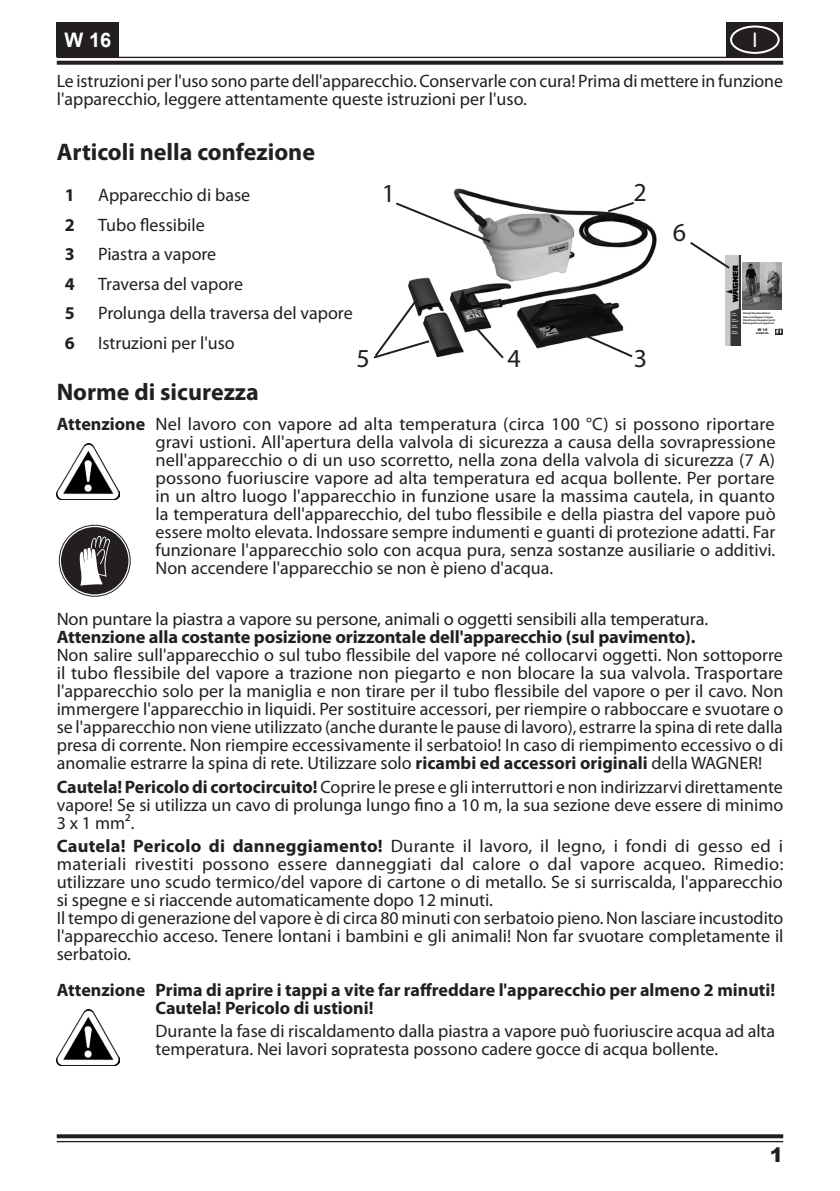
<style>
.page{position:relative;width:840px;height:1191px;background:#fff}
.page>*{position:absolute;margin:0;border:0;box-sizing:border-box;transform-origin:0 0}
.t1{font:26px "Myriad Pro";color:#231f20}
.t2{font:700 24px "Myriad Pro";color:#231f20}
.t3{font:700 20px "Arial";color:#fff}
.t4{font:20px "Arial";color:#fff}
.t5{font:900 20px "Arial";color:#231f20}
.t6{font:18px/18px "Myriad Pro";color:#231f20}
.t7{font:700 18px/18px "Myriad Pro";letter-spacing:-.005em;color:#231f20}
.t8{font:900 3.6px "Arial";color:#231f20}
.t9{font:700 2.8px/3.2px "Myriad Pro";color:#231f20}
.t10{font:900 2.4px "Arial";color:#231f20}
.s1{font-weight:700}
</style>
<div class="page">
<div style="left:726px;top:23px;width:56px;height:34px;background:#231f20"></div>
<div style="left:729px;top:26px;width:50px;height:28px;border:2px solid #fff;border-radius:50%"></div>
<hr style="left:57px;top:57px;width:725px;height:1px;background:#231f20">
<svg style="left:57px;top:61px;width:725px;height:4px;background:#322e2f"></svg>
<svg style="left:57px;top:1134px;width:725px;height:4px;background:#322e2f"></svg>
<hr style="left:57px;top:1141px;width:725px;height:1px;background:#231f20">
<div style="left:57px;top:23px;width:62px;height:34px;background:#231f20"></div>
<img style="left:57px;top:444px;width:62px;height:55px">
<svg style="left:59px;top:525px;width:71px;height:71px"></svg>
<div style="left:59px;top:525px;width:71px;height:71px;border:1px solid #231f20;border-radius:50%"></div>
<div style="left:61px;top:527px;width:67px;height:67px;background:#231f20;border-radius:50%"></div>
<svg style="left:79px;top:536px;width:31px;height:49px"></svg>
<img style="left:57px;top:1010px;width:62px;height:55px">
<img style="left:408px;top:188px;width:249px;height:170px">
<svg style="left:396px;top:201px;width:96px;height:43px"></svg>
<svg style="left:605px;top:200px;width:31px;height:14px"></svg>
<svg style="left:581px;top:332px;width:53px;height:26px"></svg>
<img style="left:725px;top:255px;width:14px;height:91px">
<svg style="left:775px;top:329px;width:7px;height:6px"></svg>
<img style="left:742px;top:262px;width:39px;height:47px">
<svg style="left:690px;top:242px;width:41px;height:29px"></svg>
<svg style="left:373px;top:296px;width:58px;height:63px"></svg>
<svg style="left:473px;top:326px;width:32px;height:33px"></svg>
<p class="t4" style="left:751px;top:27px;width:7px">I</p>
<p class="t3" style="left:65px;top:27px;width:48px">W 16</p>
<p class="t6" style="left:57px;top:72px;width:727px">Le istruzioni per l'uso sono parte dell'apparecchio. Conservarle con cura! Prima di mettere in funzione l'apparecchio, leggere attentamente queste istruzioni per l'uso.</p>
<h2 class="t2" style="left:57px;top:136px;width:259px">Articoli nella confezione</h2>
<p class="t7" style="left:65px;top:185px;width:11px">1</p>
<p class="t6" style="left:98px;top:186px;width:154px">Apparecchio di base</p>
<p class="t7" style="left:65px;top:215px;width:11px">2</p>
<p class="t6" style="left:98px;top:215px;width:108px">Tubo flessibile</p>
<p class="t7" style="left:65px;top:244px;width:11px">3</p>
<p class="t6" style="left:98px;top:245px;width:120px">Piastra a vapore</p>
<p class="t7" style="left:65px;top:274px;width:11px">4</p>
<p class="t6" style="left:98px;top:274px;width:146px">Traversa del vapore</p>
<p class="t7" style="left:65px;top:303px;width:11px">5</p>
<p class="t6" style="left:98px;top:304px;width:256px">Prolunga della traversa del vapore</p>
<p class="t7" style="left:65px;top:333px;width:11px">6</p>
<p class="t6" style="left:98px;top:333px;width:138px">Istruzioni per l'uso</p>
<h2 class="t2" style="left:57px;top:376px;width:203px">Norme di sicurezza</h2>
<p class="t6" style="left:155px;top:414px;width:621px;text-align:justify;text-indent:-99px"><span class="s1">Attenzione</span> Nel lavoro con vapore ad alta temperatura (circa 100 °C) si possono riportare gravi ustioni. All'apertura della valvola di sicurezza a causa della sovrapressione nell'apparecchio o di un uso scorretto, nella zona della valvola di sicurezza (7 A) possono fuoriuscire vapore ad alta temperatura ed acqua bollente. Per portare in un altro luogo l'apparecchio in funzione usare la massima cautela, in quanto la temperatura dell'apparecchio, del tubo flessibile e della piastra del vapore può essere molto elevata. Indossare sempre indumenti e guanti di protezione adatti. Far funzionare l'apparecchio solo con acqua pura, senza sostanze ausiliarie o additivi.<br>Non accendere l'apparecchio se non è pieno d'acqua.</p>
<p class="t6" style="left:57px;top:609px;width:652px">Non puntare la piastra a vapore su persone, animali o oggetti sensibili alla temperatura.</p>
<p class="t7" style="left:57px;top:627px;width:640px">Attenzione alla costante posizione orizzontale dell'apparecchio (sul pavimento).</p>
<p class="t6" style="left:57px;top:645px;width:727px;text-align:justify">Non salire sull'apparecchio o sul tubo flessibile del vapore né collocarvi oggetti. Non sottoporre il tubo flessibile del vapore a trazione non piegarto e non blocare la sua valvola. Trasportare l'apparecchio solo per la maniglia e non tirare per il tubo flessibile del vapore o per il cavo. Non immergere l'apparecchio in liquidi. Per sostituire accessori, per riempire o rabboccare e svuotare o se l'apparecchio non viene utilizzato (anche durante le pause di lavoro), estrarre la spina di rete dalla presa di corrente. Non riempire eccessivamente il serbatoio! In caso di riempimento eccessivo o di anomalie estrarre la spina di rete. Utilizzare solo <span class="s1">ricambi ed accessori originali</span> della WAGNER!</p>
<p class="t6" style="left:57px;top:777px;width:727px;text-align:justify"><span class="s1">Cautela! Pericolo di cortocircuito!</span> Coprire le prese e gli interruttori e non indirizzarvi direttamente vapore! Se si utilizza un cavo di prolunga lungo fino a 10 m, la sua sezione deve essere di minimo 3 x 1 mm².</p>
<p class="t6" style="left:57px;top:837px;width:728px"><span class="s1">Cautela! Pericolo di danneggiamento!</span> Durante il lavoro, il legno, i fondi di gesso ed i materiali rivestiti possono essere danneggiati dal calore o dal vapore acqueo. Rimedio: utilizzare uno scudo termico/del vapore di cartone o di metallo. Se si surriscalda, l'apparecchio si spegne e si riaccende automaticamente dopo 12 minuti.<br>Il tempo di generazione del vapore è di circa 80 minuti con serbatoio pieno. Non lasciare incustodito l'apparecchio acceso. Tenere lontani i bambini e gli animali! Non far svuotare completamente il serbatoio.</p>
<p class="t7" style="left:155px;top:980px;width:620px;text-indent:-99px">Attenzione Prima di aprire i tappi a vite far raffreddare l'apparecchio per almeno 2 minuti!<br>Cautela! Pericolo di ustioni!</p>
<p class="t6" style="left:155px;top:1022px;width:621px">Durante la fase di riscaldamento dalla piastra a vapore può fuoriuscire acqua ad alta temperatura. Nei lavori sopratesta possono cadere gocce di acqua bollente.</p>
<h1 class="t1" style="left:381px;top:177px;width:15px">1</h1>
<h1 class="t1" style="left:633px;top:176px;width:15px">2</h1>
<h1 class="t1" style="left:672px;top:216px;width:15px">6</h1>
<p class="t9" style="left:742px;top:312px;width:34px">Dampf-Tapetenablöser<br>Steam wallpaper stripper<br>Décolleuse du papier peint<br>Behangafstoom-apparaat</p>
<p class="t8" style="left:757px;top:327px;width:11px">W 16</p>
<p class="t10" style="left:755px;top:332px;width:14px">D/GB/F/NL</p>
<h1 class="t1" style="left:633px;top:342px;width:15px">3</h1>
<h1 class="t1" style="left:356px;top:342px;width:15px">5</h1>
<h1 class="t1" style="left:507px;top:342px;width:15px">4</h1>
<p class="t5" style="left:769px;top:1140px;width:15px">1</p>
</div>
